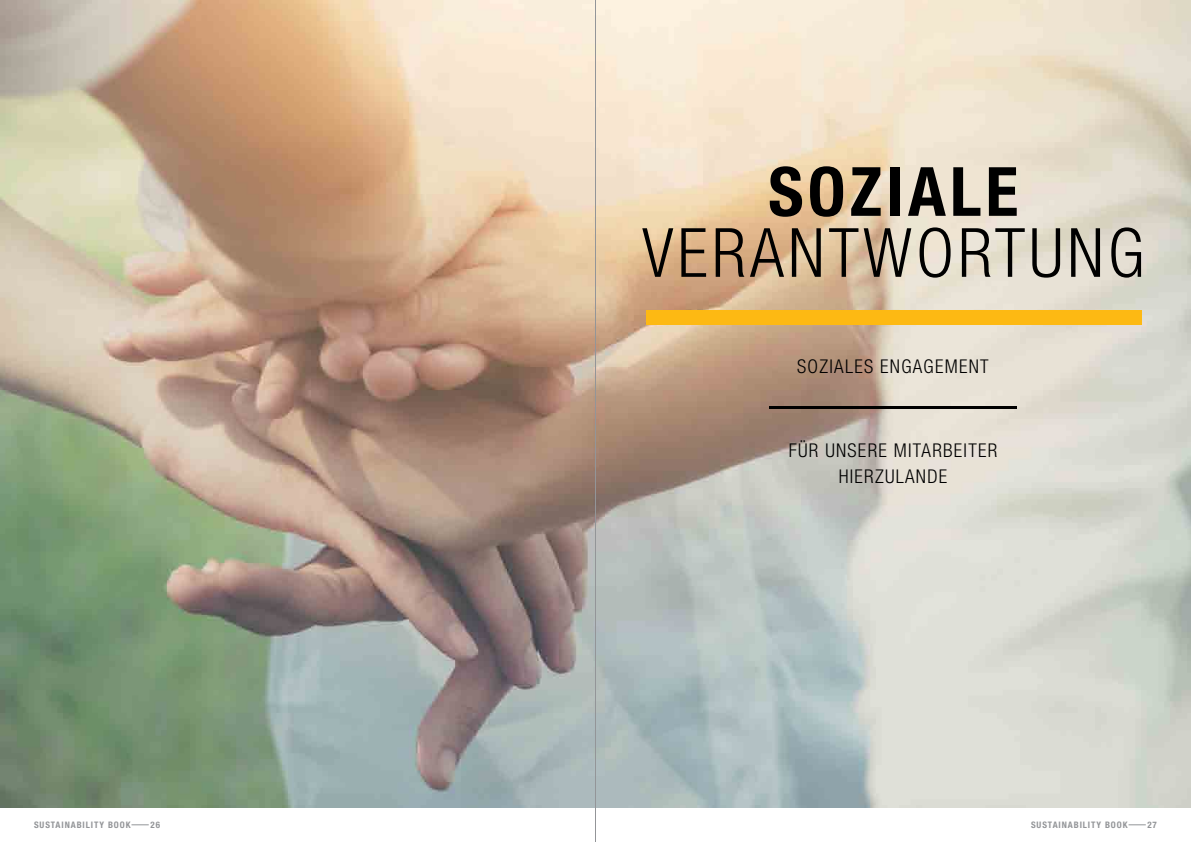
<style>
.page{position:relative;width:1191px;height:842px;background:#fff}
.page>*{position:absolute;margin:0;border:0;box-sizing:border-box;transform-origin:0 0}
.t1{font:300 condensed 68px "Helvetica Neue LT Pro";letter-spacing:.06em;color:#000}
.t2{font:700 condensed 68px "Helvetica Neue LT Std";color:#000}
.t3{font:300 condensed 19px/26px "Helvetica Neue LT Pro";letter-spacing:.065em;color:#000}
.t4{font:700 condensed 9px "Helvetica Neue LT Pro";letter-spacing:.1em;color:#939598}
</style>
<div class="page">
<img style="left:0;top:0;width:1191px;height:808px">
<hr style="left:769px;top:407px;width:247px;height:2px;background:#000">
<hr style="left:595px;top:0;width:1px;height:842px;background:#939598">
<div style="left:646px;top:311px;width:495px;height:14px;background:#fdb913"></div>
<svg style="left:131px;top:824px;width:18px;height:1px"></svg>
<svg style="left:1128px;top:824px;width:17px;height:1px"></svg>
<h1 class="t2" style="left:768px;top:150px;width:151px">SOZIALE</h1>
<h1 class="t1" style="left:642px;top:214px;width:150px">VERANTW</h1>
<h1 class="t1" style="left:916px;top:214px;width:230px">ORTUNG</h1>
<p class="t3" style="left:797px;top:353px;width:182px">SOZIALES ENGAGEMENT</p>
<p class="t3" style="left:788px;top:437px;width:116px">FÜR UNSERE MITA</p>
<p class="t3" style="left:838px;top:437px;width:160px;text-indent:94px">RBEITER<br>HI ERZULANDE</p>
<p class="t4" style="left:34px;top:819px;width:98px">SUSTAINABILITY BOOK</p>
<p class="t4" style="left:151px;top:819px;width:11px">26</p>
<p class="t4" style="left:1031px;top:819px;width:98px">SUSTAINABILITY BOOK</p>
<p class="t4" style="left:1147px;top:819px;width:11px">27</p>
</div>
